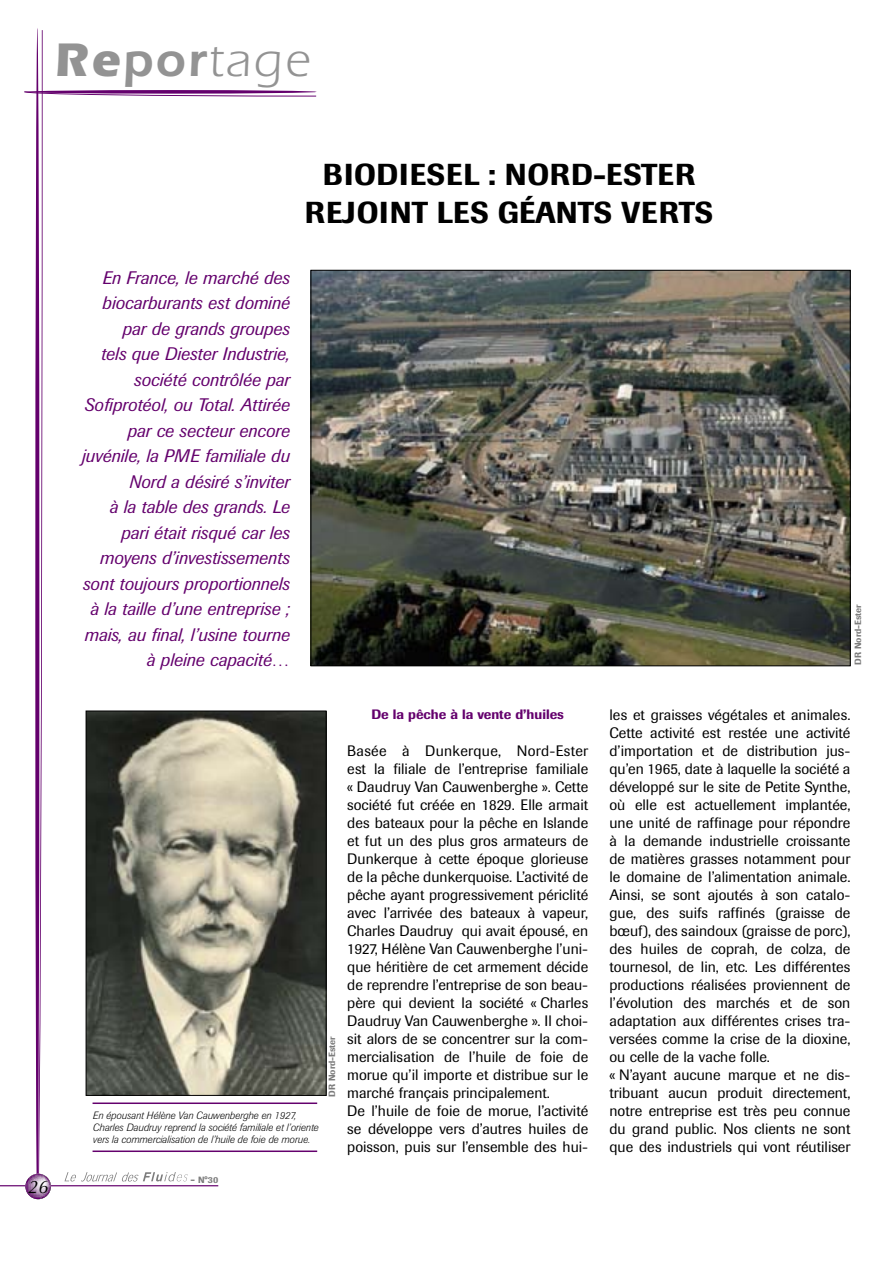
<style>
.page{position:relative;width:893px;height:1263px;background:#fff}
.page>*{position:absolute;margin:0;border:0;box-sizing:border-box;transform-origin:0 0}
.t1{font:48.75px "Itc Eras";color:#939393}
.t2{font:500 30px/37.5px "Imago";letter-spacing:.02em;color:#000;text-align:center}
.t3{font:italic 18px/25.5px "Imago";color:#64006d;text-align:right}
.t4{font:italic 18px "Optima";color:#000}
.t5{font:15px/18px "Imago";color:#000}
.t6{font:500 13.5px "Imago";color:#64006d}
.t7{font:italic 300 10.5px/12px "Imago";color:#000}
.t8{font:500 9px "Imago";color:#7c7c7c}
.s1{font-weight:700}
.s2{font-weight:600}
.s3{font-size:10.5px}
</style>
<div class="page">
<hr style="left:0;top:1185px;width:218px;height:1px;background:#64006d">
<svg style="left:23px;top:28px;width:294px;height:1171px"></svg>
<img style="left:313px;top:272px;width:535px;height:392px">
<div style="left:85px;top:1089px;width:241px;height:74px;background:#fff"></div>
<hr style="left:93px;top:1102px;width:224px;height:2px;background:#64006d">
<hr style="left:93px;top:1150px;width:224px;height:2px;background:#64006d">
<img style="left:88px;top:713px;width:236px;height:380px">
<div style="left:86px;top:711px;width:240px;height:384px;border:1px solid #000"></div>
<h1 class="t1" style="left:54px;top:33px;width:257px"><span class="s1">Re</span><span class="s2">por</span>tage</h1>
<p class="t4" style="left:28px;top:1176px;width:22px">26</p>
<h2 class="t2" style="left:305px;top:156px;width:410px">BIODIESEL : NORD-ESTER<br>REJOINT LES GÉANTS VERTS</h2>
<p class="t3" style="left:82px;top:265px;width:209px">En France, le marché des biocarburants est dominé par de grands groupes<br>tels que Diester Industrie, société contrôlée par<br>Sofiprotéol, ou Total. Attirée par ce secteur encore juvénile, la PME familiale du<br>Nord a désiré s’inviter<br>à la table des grands. Le pari était risqué car les moyens d’investissements sont toujours proportionnels à la taille d’une entreprise ; mais, au final, l’usine tourne à pleine capacité…</p>
<p class="t8" style="left:852px;top:664px;width:62px;rotate:-90deg">DR NORD-ESTER</p>
<p class="t7" style="left:93px;top:1109px;width:227px">En épousant Hélène Van Cauwenberghe en 1927,<br>Charles Daudruy reprend la société familiale et l’oriente vers la commercialisation de l’huile de foie de morue.</p>
<p class="t8" style="left:326px;top:1096px;width:62px;rotate:-90deg">DR NORD-ESTER</p>
<p class="t8" style="left:190px;top:1174px;width:30px"><span class="s3">-</span> N°30</p>
<p class="t6" style="left:371px;top:706px;width:194px">DE LA PÊCHE À LA VENTE D’HUILES</p>
<p class="t5" style="left:347px;top:742px;width:242px">Basée à Dunkerque, Nord-Ester est la filiale de l’entreprise familiale « Daudruy Van Cauwenberghe ». Cette société fut créée en 1829. Elle armait des bateaux pour la pêche en Islande et fut un des plus gros armateurs de Dunkerque à cette époque glorieuse de la pêche dunkerquoise. L’activité de pêche ayant progressivement périclité avec l’arrivée des bateaux à vapeur, Charles Daudruy qui avait épousé, en 1927, Hélène Van Cauwenberghe l’uni&shy;que héritière de cet armement décide de reprendre l’entreprise de son beau&shy;père qui devient la société « Charles Daudruy Van Cauwenberghe ». Il choi&shy;sit alors de se concentrer sur la com&shy;mercialisation de l’huile de foie de morue qu’il importe et distribue sur le marché français principalement.<br>De l’huile de foie de morue, l’activité se développe vers d’autres huiles de poisson, puis sur l’ensemble des hui-</p>
<p class="t5" style="left:609px;top:706px;width:242px">les et graisses végétales et animales.<br>Cette activité est restée une activité d’importation et de distribution jus&shy;qu’en 1965, date à laquelle la société a développé sur le site de Petite Synthe, où elle est actuellement implantée, une unité de raffinage pour répondre à la demande industrielle croissante de matières grasses notamment pour le domaine de l’alimentation animale.<br>Ainsi, se sont ajoutés à son catalo&shy;gue, des suifs raffinés (graisse de bœuf), des saindoux (graisse de porc), des huiles de coprah, de colza, de tournesol, de lin, etc. Les différentes productions réalisées proviennent de l’évolution des marchés et de son adaptation aux différentes crises tra&shy;versées comme la crise de la dioxine, ou celle de la vache folle.<br>« N’ayant aucune marque et ne dis&shy;tribuant aucun produit directement, notre entreprise est très peu connue du grand public. Nos clients ne sont que des industriels qui vont réutiliser</p>
</div>
